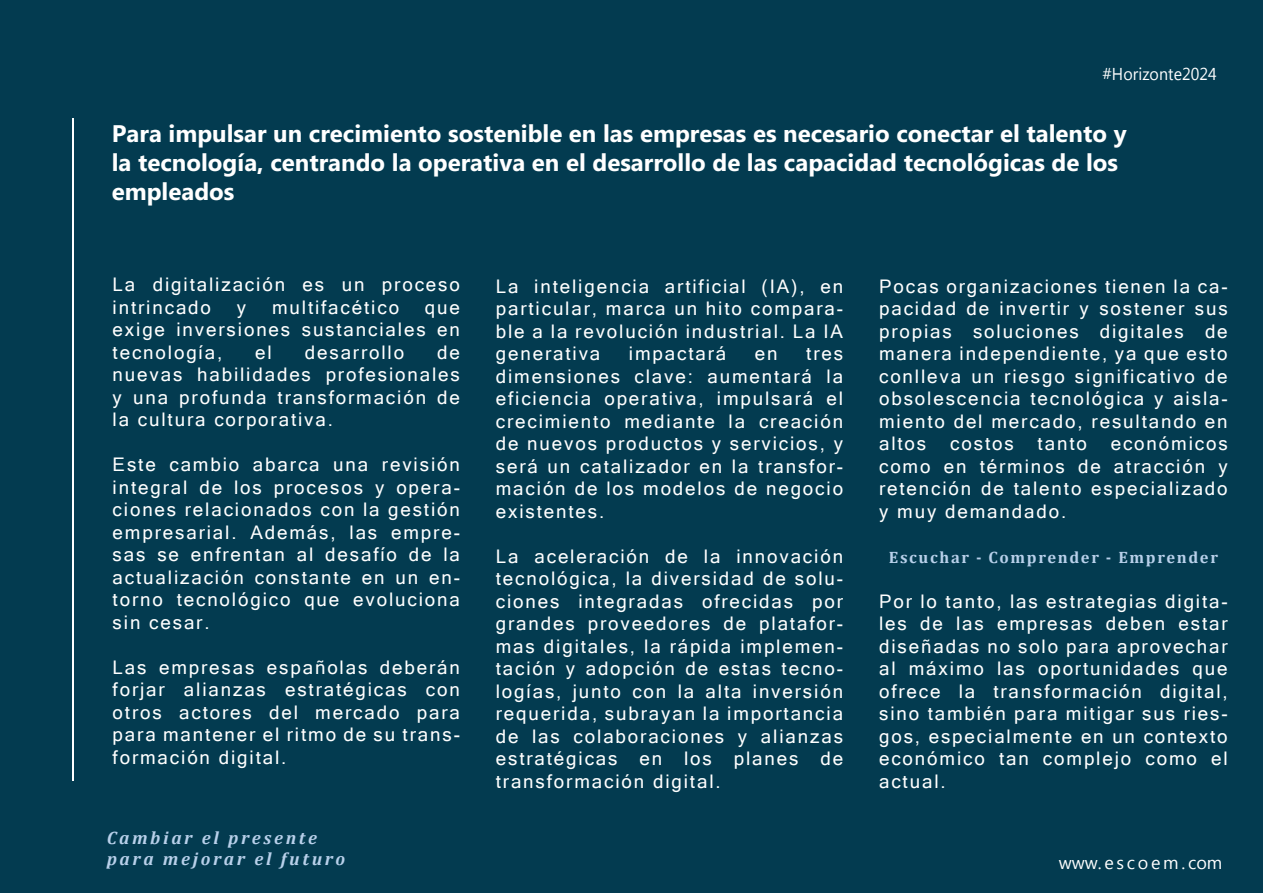
<style>
.page{position:relative;width:1263px;height:893px;background:#fff}
.page>*{position:absolute;margin:0;border:0;box-sizing:border-box;transform-origin:0 0}
.t1{font:700 24px/28.8px "Microsoft Phags Pa";color:#fff}
.t2{font:18.75px/22.5px "Microsoft Sans Serif";letter-spacing:.1em;color:#fff;text-align:justify}
.t3{font:italic 700 18px/21.6px "Cambria";letter-spacing:.15em;color:#b8d0ea}
.t4{font:18px "Microsoft New Tai Lue";letter-spacing:.15em;color:#fff}
.t5{font:17.1px "Microsoft New Tai Lue";letter-spacing:.005em;color:#fff;scale:.93 1}
.t6{font:700 16.5px "Cambria";letter-spacing:.1em;color:#b8d0ea}
</style>
<div class="page">
<div style="left:0;top:1px;width:1263px;height:892px;background:#033b50"></div>
<hr style="left:72px;top:118px;width:1px;height:663px;background:#fff">
<p class="t5" style="left:1102px;top:65px;width:125px">#Horizonte2024</p>
<p class="t1" style="left:112px;top:118px;width:1016px">Para impulsar un crecimiento sostenible en las empresas es necesario conectar el talento y la tecnología, centrando la operativa en el desarrollo de las capacidad tecnológicas de los empleados</p>
<p class="t2" style="left:113px;top:273px;width:349px">La digitalización es un proceso intrincado</p>
<p class="t2" style="left:237px;top:296px;width:11px">y</p>
<p class="t2" style="left:272px;top:296px;width:129px">multifacético</p>
<p class="t2" style="left:113px;top:296px;width:349px;text-indent:312px">que exige inversiones sustanciales en tecnología,</p>
<p class="t2" style="left:113px;top:341px;width:349px;text-indent:325px">de nuevas habilidades profesionales y una profunda transformación de la cultura corporativa.</p>
<p class="t2" style="left:113px;top:453px;width:349px">Este cambio abarca una revisión integral de los procesos y opera&shy;ciones relacionados con la gestión empresarial. Además, las empre&shy;sas se enfrentan al desafío de la actualización constante en un en&shy;torno tecnológico que evoluciona sin cesar.</p>
<p class="t2" style="left:113px;top:656px;width:349px">Las empresas españolas deberán forjar alianzas estratégicas con otros actores del mercado para para mantener el ritmo de su trans&shy;formación digital.</p>
<p class="t2" style="left:255px;top:341px;width:18px">el</p>
<p class="t2" style="left:305px;top:341px;width:101px">desarrollo</p>
<p class="t3" style="left:107px;top:826px;width:240px">Cambiar el presente para mejorar el futuro</p>
<p class="t2" style="left:496px;top:275px;width:349px">La inteligencia artificial (IA), en particular, marca un hito compara&shy;ble a la revolución industrial. La IA generativa</p>
<p class="t2" style="left:629px;top:342px;width:99px">impactará</p>
<p class="t2" style="left:755px;top:342px;width:24px">en</p>
<p class="t2" style="left:496px;top:342px;width:349px;text-indent:310px">tres dimensiones clave: aumentará la eficiencia operativa, impulsará el crecimiento mediante la creación de nuevos productos y servicios, y será un catalizador en la transfor&shy;mación de los modelos de negocio existentes.</p>
<p class="t2" style="left:496px;top:545px;width:349px">La aceleración de la innovación tecnológica, la diversidad de solu&shy;ciones integradas ofrecidas por grandes proveedores de platafor&shy;mas digitales, la rápida implemen&shy;tación y adopción de estas tecno&shy;logías, junto con la alta inversión requerida, subrayan la importancia de las colaboraciones y alianzas estratégicas en los planes de transformación digital.</p>
<p class="t2" style="left:879px;top:275px;width:350px">Pocas organizaciones tienen la ca&shy;pacidad de invertir y sostener sus propias soluciones digitales de manera independiente, ya que esto conlleva un riesgo significativo de obsolescencia tecnológica y aisla&shy;miento del mercado, resultando en altos</p>
<p class="t2" style="left:879px;top:432px;width:350px;text-indent:232px">económicos como en términos de atracción y retención de talento especializado y muy demandado.</p>
<p class="t6" style="left:889px;top:546px;width:331px">Escuchar - Comprender - Emprender</p>
<p class="t2" style="left:879px;top:590px;width:350px">Por lo tanto, las estrategias digita&shy;les de las empresas deben estar diseñadas no solo para aprovechar al máximo las oportunidades que ofrece la transformación digital, sino también para mitigar sus ries&shy;gos, especialmente en un contexto económico tan complejo como el actual.</p>
<p class="t2" style="left:950px;top:432px;width:65px">costos</p>
<p class="t2" style="left:1038px;top:432px;width:51px">tanto</p>
<p class="t4" style="left:1059px;top:852px;width:165px">www.escoem.com</p>
</div>
